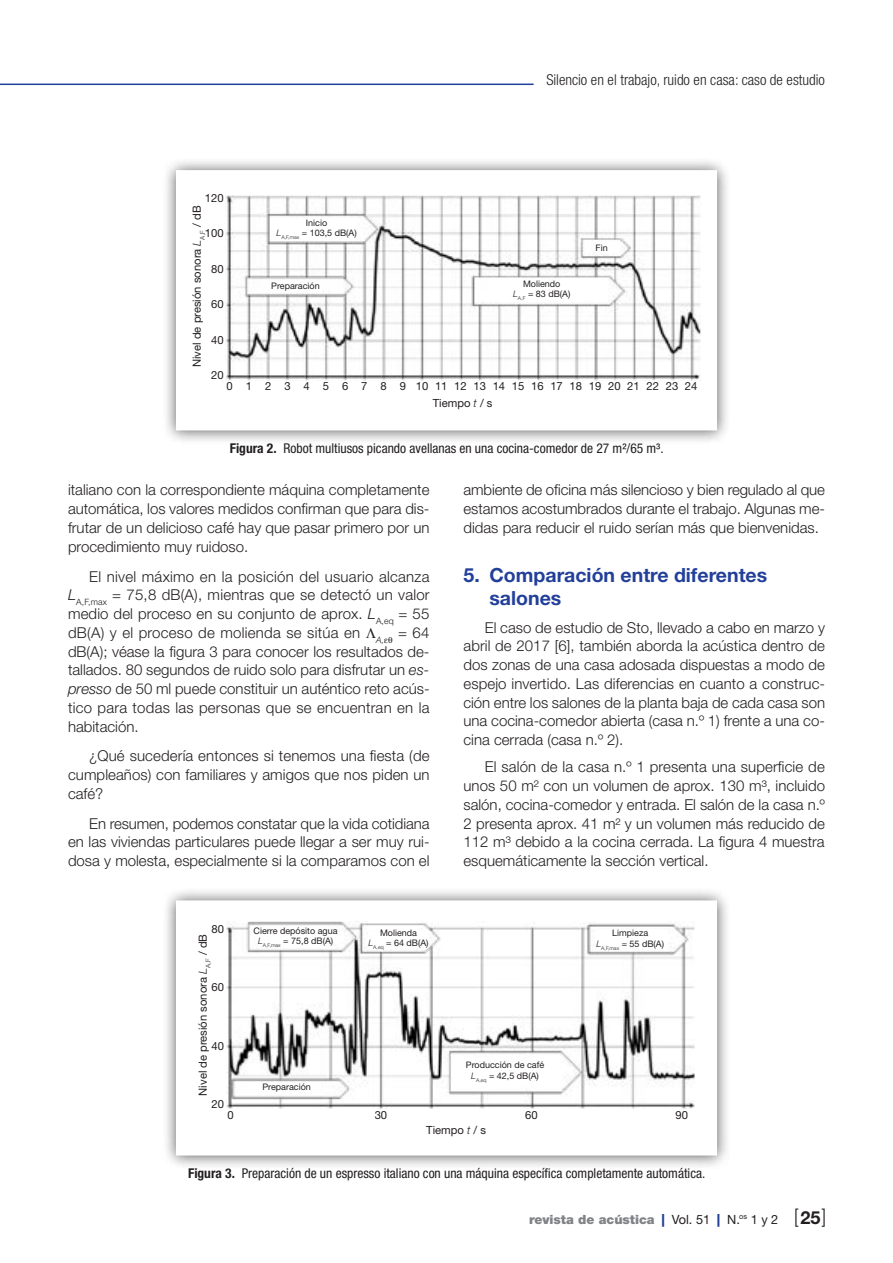
<style>
.page{position:relative;width:893px;height:1263px;background:#fff}
.page>*{position:absolute;margin:0;border:0;box-sizing:border-box;transform-origin:0 0}
.t1{font:300 19.8px "Helvetica Neue LT Std";color:#231f20;scale:.91 1}
.t2{font:700 19.5px/23.4px "Helvetica Neue LT Std";color:#223f99}
.t3{font:300 15px/18.8px "Helvetica Neue LT Std";color:#231f20;text-align:justify}
.t4{font:300 condensed 15px "Helvetica Neue LT Std";color:#231f20}
.t5{font:condensed 13.5px "Helvetica Neue LT Std";color:#231f20}
.t6{font:900 12.75px "Helvetica Neue LT Std";color:#808285}
.t7{font:11.25px "Helvetica Neue LT Std";color:#231f20}
.t8{font:9px/10.5px "Helvetica Neue LT Std";color:#231f20;text-align:center}
.s1{font-weight:300;font-style:italic}
.s2{font-weight:700}
.s3{font-style:italic}
.s4{color:#223f99}
.s5{font-weight:400;color:#231f20}
.s6{font-weight:700;font-size:18px}
</style>
<div class="page">
<hr style="left:0;top:84px;width:534px;height:1px;background:#223f99">
<div style="left:162px;top:156px;width:569px;height:288px;background:#231f20;opacity:.75"></div>
<div style="left:176px;top:170px;width:541px;height:260px;background:#fff"></div>
<img style="left:226px;top:195px;width:474px;height:186px">
<div style="left:162px;top:886px;width:569px;height:283px;background:#231f20;opacity:.75"></div>
<div style="left:176px;top:900px;width:541px;height:255px;background:#fff"></div>
<img style="left:227px;top:922px;width:467px;height:186px">
<p class="t7" style="left:205px;top:191px;width:20px">120</p>
<p class="t7" style="left:190px;top:367px;width:163px;rotate:-90deg">Nivel de presión sonora <span class="s1">L</span><sub>A,F</sub> / dB</p>
<p class="t7" style="left:205px;top:226px;width:20px">100</p>
<p class="t7" style="left:211px;top:262px;width:14px">80</p>
<p class="t7" style="left:211px;top:298px;width:14px">60</p>
<p class="t7" style="left:211px;top:333px;width:14px">40</p>
<p class="t7" style="left:211px;top:369px;width:14px">20</p>
<p class="t8" style="left:277px;top:217px;width:82px">Inicio<br><span class="s1">L</span><sub>A,F,max</sub> = 103,5 dB(A)</p>
<p class="t8" style="left:271px;top:280px;width:50px">Preparación</p>
<p class="t4" style="left:546px;top:71px;width:280px">Silencio en el trabajo, ruido en casa: caso de estudio</p>
<p class="t8" style="left:513px;top:278px;width:59px">Moliendo<br><span class="s1">L</span><sub>A,F</sub> = 83 dB(A)</p>
<p class="t8" style="left:596px;top:242px;width:14px">Fin</p>
<p class="t7" style="left:227px;top:380px;width:472px">0 1 2 3 4 5 6 7 8 9 101112131415161718192021222324</p>
<p class="t7" style="left:433px;top:396px;width:61px">Tiempo <span class="s1">t</span> / s</p>
<p class="t5" style="left:230px;top:440px;width:435px"><span class="s2">Figura 2.</span> Robot multiusos picando avellanas en una cocina-comedor de 27 m²/65 m³.</p>
<p class="t3" style="left:68px;top:480px;width:363px">italiano con la correspondiente máquina completamente automática, los valores medidos confirman que para dis&shy;frutar de un delicioso café hay que pasar primero por un procedimiento muy ruidoso.</p>
<p class="t3" style="left:68px;top:566px;width:363px;text-indent:21px">El nivel máximo en la posición del usuario alcanza <span class="s3">L</span><sub>A,F,max</sub> = 75,8 dB(A), mientras que se detectó un valor medio del proceso en su conjunto de aprox. <span class="s3">L</span><sub>A,eq</sub> = 55 dB(A) y el proceso de molienda se sitúa en <sub>A,</sub> ❑ = 64 dB(A); véase la figura 3 para conocer los resultados de&shy;tallados. 80 segundos de ruido solo para disfrutar un <span class="s3">es&shy;presso</span> de 50 ml puede constituir un auténtico reto acús&shy;tico para todas las personas que se encuentran en la habitación.</p>
<p class="t3" style="left:68px;top:746px;width:363px;text-indent:21px">¿Qué sucedería entonces si tenemos una fiesta (de cumpleaños) con familiares y amigos que nos piden un café?</p>
<p class="t3" style="left:68px;top:813px;width:363px;text-indent:21px">En resumen, podemos constatar que la vida cotidiana en las viviendas particulares puede llegar a ser muy rui&shy;dosa y molesta, especialmente si la comparamos con el</p>
<p class="t3" style="left:463px;top:480px;width:363px">ambiente de oficina más silencioso y bien regulado al que estamos acostumbrados durante el trabajo. Algunas me&shy;didas para reducir el ruido serían más que bienvenidas.</p>
<h2 class="t2" style="left:489px;top:563px;width:279px;text-indent:-26px">5. Comparación entre diferentes salones</h2>
<p class="t3" style="left:463px;top:617px;width:363px;text-indent:21px">El caso de estudio de Sto, llevado a cabo en marzo y abril de 2017 [6], también aborda la acústica dentro de dos zonas de una casa adosada dispuestas a modo de espejo invertido. Las diferencias en cuanto a construc&shy;ción entre los salones de la planta baja de cada casa son una cocina-comedor abierta (casa n.º 1) frente a una co&shy;cina cerrada (casa n.º 2).</p>
<p class="t3" style="left:463px;top:757px;width:363px;text-indent:21px">El salón de la casa n.º 1 presenta una superficie de unos 50 m² con un volumen de aprox. 130 m³, incluido salón, cocina-comedor y entrada. El salón de la casa n.º 2 presenta aprox. 41 m² y un volumen más reducido de 112 m³ debido a la cocina cerrada. La figura 4 muestra esquemáticamente la sección vertical.</p>
<p class="t7" style="left:211px;top:922px;width:14px">80</p>
<p class="t7" style="left:196px;top:1096px;width:163px;rotate:-90deg">Nivel de presión sonora <span class="s1">L</span><sub>A,F</sub> / dB</p>
<p class="t7" style="left:211px;top:980px;width:14px">60</p>
<p class="t7" style="left:211px;top:1039px;width:14px">40</p>
<p class="t7" style="left:211px;top:1097px;width:14px">20</p>
<p class="t8" style="left:254px;top:925px;width:86px">Cierre depósito agua<br><span class="s1">L</span><sub>A,F,max</sub> = 75,8 dB(A)</p>
<p class="t8" style="left:596px;top:928px;width:69px">Limpieza<br><span class="s1">L</span><sub>A,F,max</sub> = 55 dB(A)</p>
<p class="t8" style="left:368px;top:927px;width:62px">Molienda<br><span class="s1">L</span><sub>A,eq</sub> = 64 dB(A)</p>
<p class="t8" style="left:262px;top:1082px;width:50px">Preparación</p>
<p class="t8" style="left:466px;top:1059px;width:80px">Producción de café<br><span class="s1">L</span><sub>A,eq</sub> = 42,5 dB(A)</p>
<p class="t7" style="left:227px;top:1109px;width:8px">0</p>
<p class="t7" style="left:375px;top:1109px;width:14px">30</p>
<p class="t7" style="left:525px;top:1109px;width:14px">60</p>
<p class="t7" style="left:676px;top:1109px;width:14px">90</p>
<p class="t7" style="left:426px;top:1123px;width:61px">Tiempo <span class="s1">t</span> / s</p>
<p class="t5" style="left:188px;top:1165px;width:519px"><span class="s2">Figura 3.</span> Preparación de un espresso italiano con una máquina específica completamente automática.</p>
<p class="t6" style="left:529px;top:1212px;width:251px">revista de acústica <span class="s4">|</span> <span class="s5">Vol. 51</span> <span class="s4">|</span> <span class="s5">N.</span><sup>os</sup> <span class="s5">1 y 2</span></p>
<h1 class="t1" style="left:794px;top:1204px;width:37px">[<span class="s6">25</span>]</h1>
</div>
